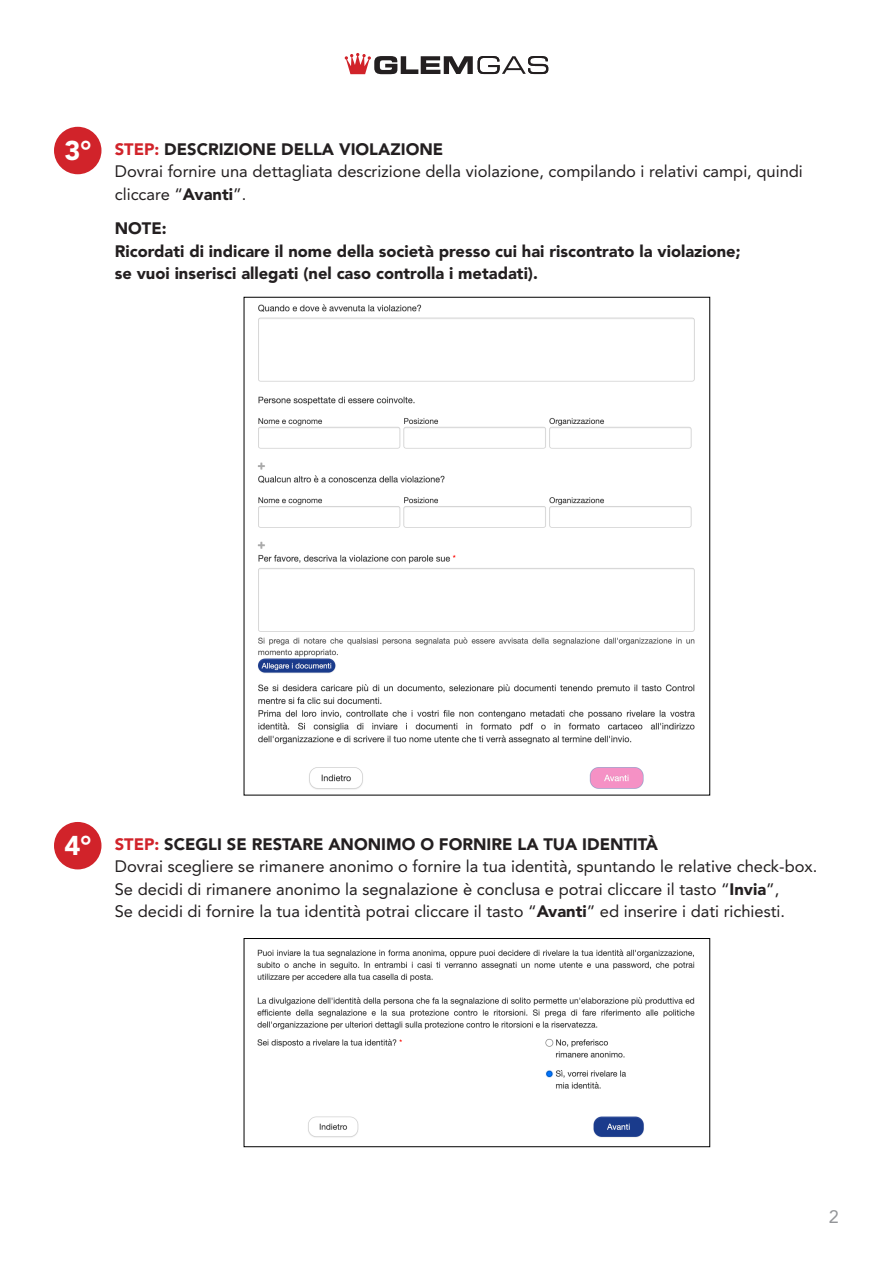
<style>
.page{position:relative;width:893px;height:1263px;background:#fff}
.page>*{position:absolute;margin:0;border:0;box-sizing:border-box;transform-origin:0 0}
.t1{font:900 27px "Avenir LT Std";color:#fff}
.t2{font:18px "Avenir LT Std";color:#939598}
.t3{font:16.5px/22.5px "Avenir LT Std";color:#231f20}
.t4{font:900 16.5px "Avenir LT Std";color:#231f20}
.s1{color:#d1232a}
.s2{font-weight:900}
</style>
<div class="page">
<svg style="left:345px;top:53px;width:203px;height:21px"></svg>
<div style="left:54px;top:822px;width:47px;height:47px;background:#d1232a;border-radius:50%"></div>
<div style="left:54px;top:127px;width:47px;height:47px;background:#d1232a;border-radius:50%"></div>
<img style="left:257px;top:304px;width:438px;height:486px">
<img style="left:257px;top:949px;width:438px;height:189px">
<div style="left:244px;top:938px;width:466px;height:209px;border:1px solid #000"></div>
<p class="t1" style="left:64px;top:134px;width:28px">3°</p>
<p class="t4" style="left:115px;top:139px;width:330px"><span class="s1">STEP:</span> DESCRIZIONE DELLA VIOLAZIONE</p>
<p class="t3" style="left:115px;top:160px;width:690px">Dovrai fornire una dettagliata descrizione della violazione, compilando i relativi campi, quindi cliccare “<span class="s2">Avanti</span>”.</p>
<p class="t4" style="left:115px;top:218px;width:53px">NOTE:</p>
<p class="t4" style="left:115px;top:241px;width:627px">Ricordati di indicare il nome della società presso cui hai riscontrato la violazione;</p>
<p class="t4" style="left:115px;top:263px;width:425px">se vuoi inserisci allegati (nel caso controlla i metadati).</p>
<p class="t1" style="left:64px;top:829px;width:28px">4°</p>
<p class="t4" style="left:115px;top:834px;width:545px"><span class="s1">STEP:</span> SCEGLI SE RESTARE ANONIMO O FORNIRE LA TUA IDENTITÀ</p>
<p class="t3" style="left:115px;top:855px;width:704px">Dovrai scegliere se rimanere anonimo o fornire la tua identità, spuntando le relative check-box.</p>
<p class="t3" style="left:115px;top:878px;width:666px">Se decidi di rimanere anonimo la segnalazione è conclusa e potrai cliccare il tasto “<span class="s2">Invia</span>”,</p>
<p class="t3" style="left:115px;top:900px;width:672px">Se decidi di fornire la tua identità potrai cliccare il tasto “<span class="s2">Avanti</span>” ed inserire i dati richiesti.</p>
<p class="t2" style="left:829px;top:1206px;width:12px">2</p>
</div>
